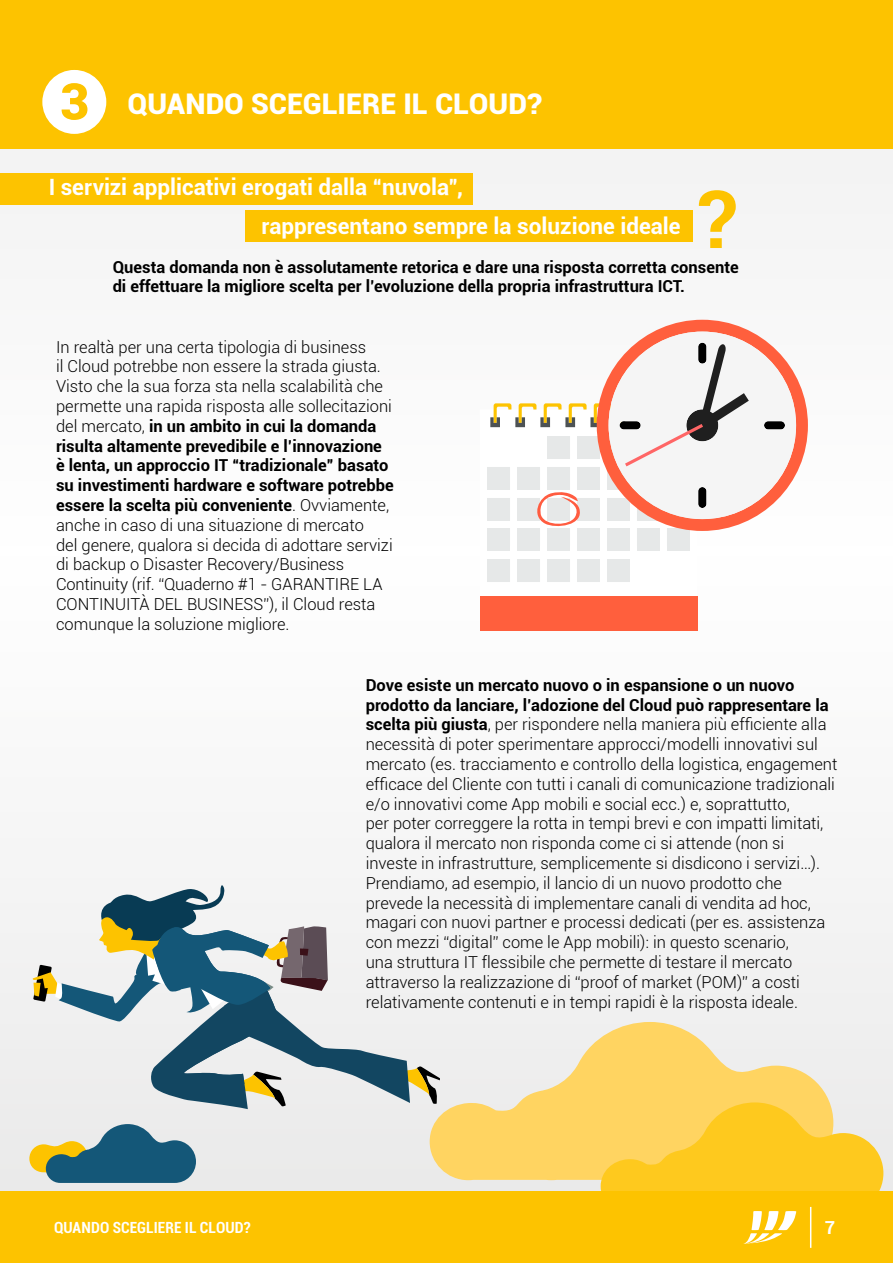
<style>
.page{position:relative;width:893px;height:1263px;background:#f8f8f8}
.page>*{position:absolute;margin:0;border:0;box-sizing:border-box;transform-origin:0 0}
.t1{font:900 28.5px "Roboto";color:#fff}
.t2{font:700 22.5px/39.3px "Roboto";color:#fff}
.t3{font:700 18px "Roboto";color:#fff}
.t4{font:300 16.5px/19.8px "Roboto";color:#000}
.t5{font:700 16.5px/19.8px "Roboto";color:#000}
.t6{font:700 condensed 15.45px "Roboto";letter-spacing:.005em;color:#fff}
.s1{font-size:50.4px;color:#fdc300}
.s2{font-weight:700}
</style>
<div class="page">
<svg style="left:430px;top:1022px;width:403px;height:158px;fill:#ffd461"></svg>
<svg style="left:29px;top:1124px;width:167px;height:59px"></svg>
<div style="left:0;top:173px;width:472px;height:31px;background:#fdc300"></div>
<div style="left:245px;top:210px;width:448px;height:31px;background:#fdc300"></div>
<svg style="left:699px;top:190px;width:37px;height:58px"></svg>
<div style="left:480px;top:596px;width:217px;height:35px;background:#ff5f3d"></div>
<svg style="left:487px;top:320px;width:321px;height:262px"></svg>
<svg style="left:32px;top:885px;width:408px;height:224px"></svg>
<div style="left:0;top:0;width:893px;height:149px;background:#fdc300"></div>
<div style="left:42px;top:70px;width:64px;height:64px;background:#fff;border-radius:50%"></div>
<div style="left:0;top:1192px;width:893px;height:71px;background:#fdc300"></div>
<svg style="left:601px;top:1102px;width:282px;height:142px"></svg>
<hr style="left:810px;top:1207px;width:1px;height:41px;background:#fff">
<h1 class="t1" style="left:60px;top:84px;width:484px"><span class="s1">3</span> QUANDO SCEGLIERE IL CLOUD?</h1>
<h2 class="t2" style="left:262px;top:167px;width:421px;text-indent:-213px">I servizi applicativi erogati dalla “nuvola”,<br>rappresentano sempre la soluzione ideale</h2>
<p class="t5" style="left:113px;top:256px;width:627px">Questa domanda non è assolutamente retorica e dare una risposta corretta consente di effettuare la migliore scelta per l’evoluzione della propria infrastruttura ICT.</p>
<p class="t4" style="left:56px;top:336px;width:339px">In realtà per una certa tipologia di business<br>il Cloud potrebbe non essere la strada giusta.<br>Visto che la sua forza sta nella scalabilità che permette una rapida risposta alle sollecitazioni del mercato, <span class="s2">in un ambito in cui la domanda risulta altamente prevedibile e l’innovazione è lenta, un approccio IT “tradizionale” basato su investimenti hardware e software potrebbe essere la scelta più conveniente</span>. Ovviamente, anche in caso di una situazione di mercato<br>del genere, qualora si decida di adottare servizi di backup o Disaster Recovery/Business Continuity (rif. “Quaderno #1 - GARANTIRE LA CONTINUITÀ DEL BUSINESS”), il Cloud resta comunque la soluzione migliore.</p>
<p class="t4" style="left:366px;top:674px;width:473px"><span class="s2">Dove esiste un mercato nuovo o in espansione o un nuovo prodotto da lanciare, l’adozione del Cloud può rappresentare la scelta più giusta</span>, per rispondere nella maniera più efficiente alla necessità di poter sperimentare approcci/modelli innovativi sul mercato (es. tracciamento e controllo della logistica, engagement efficace del Cliente con tutti i canali di comunicazione tradizionali e/o innovativi come App mobili e social ecc.) e, soprattutto,<br>per poter correggere la rotta in tempi brevi e con impatti limitati, qualora il mercato non risponda come ci si attende (non si investe in infrastrutture, semplicemente si disdicono i servizi…).<br>Prendiamo, ad esempio, il lancio di un nuovo prodotto che prevede la necessità di implementare canali di vendita ad hoc, magari con nuovi partner e processi dedicati (per es. assistenza con mezzi “digital” come le App mobili): in questo scenario,<br>una struttura IT flessibile che permette di testare il mercato attraverso la realizzazione di “proof of market (POM)” a costi relativamente contenuti e in tempi rapidi è la risposta ideale.</p>
<p class="t6" style="left:54px;top:1217px;width:198px">QUANDO SCEGLIERE IL CLOUD?</p>
<p class="t3" style="left:825px;top:1215px;width:12px">7</p>
</div>
